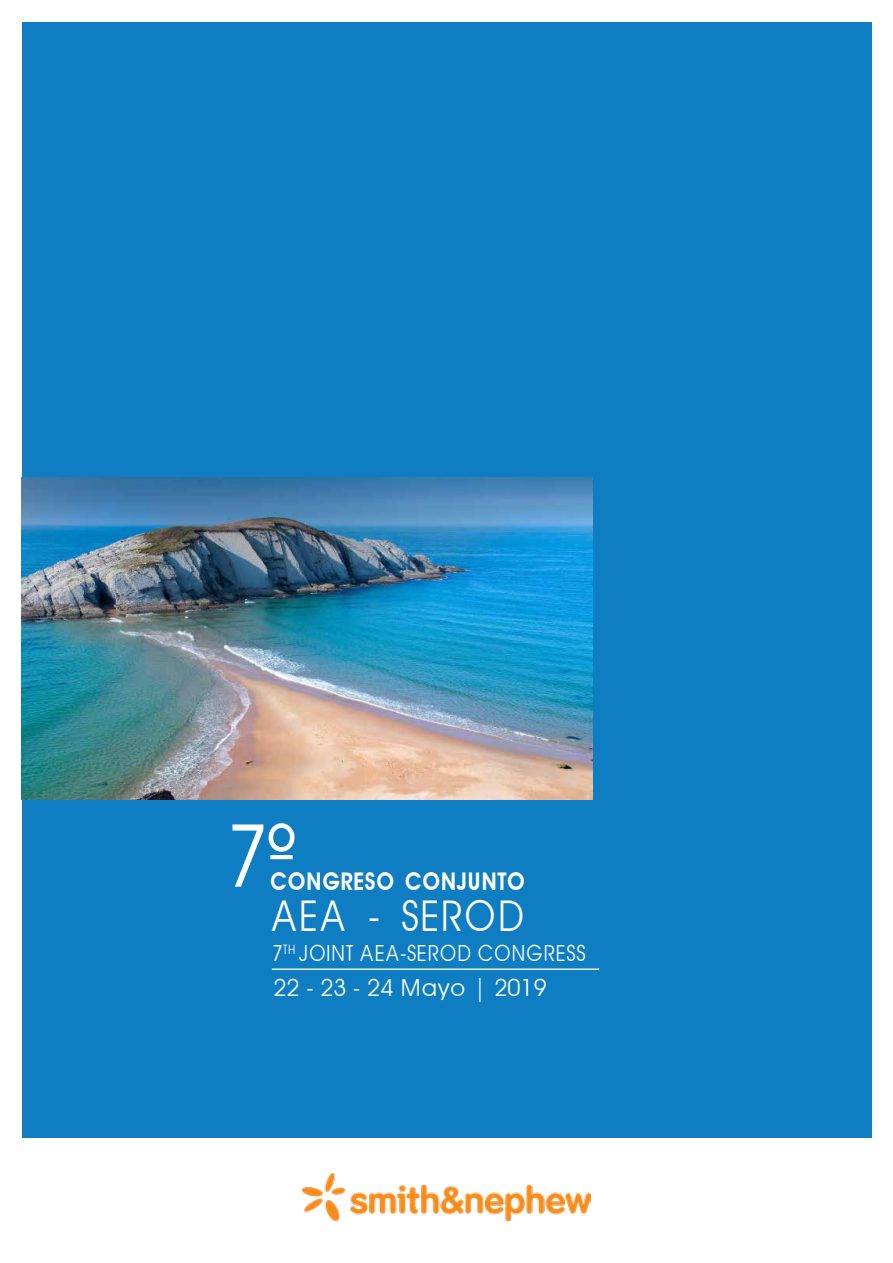
<style>
.page{position:relative;width:893px;height:1263px;background:#fff}
.page>*{position:absolute;margin:0;border:0;box-sizing:border-box;transform-origin:0 0}
.t1{font:87.45px "Avant Garde";color:#fff;scale:.9 1}
.t2{font:42.45px "Avant Garde";color:#fff;scale:.9 1}
.t3{font:600 24.3px "Avant Garde";color:#fff;scale:.9 1}
.t4{font:23.55px "Avant Garde";color:#fff}
.t5{font:22.2px "Avant Garde";color:#fff;scale:.9 1}
</style>
<div class="page">
<div style="left:22px;top:22px;width:849px;height:1115px;background:#0e7dc2"></div>
<img style="left:22px;top:477px;width:570px;height:323px">
<hr style="left:272px;top:968px;width:327px;height:2px;background:#fff">
<img style="left:302px;top:1173px;width:289px;height:48px">
<h1 class="t1" style="left:225px;top:802px;width:80px">7º</h1>
<p class="t3" style="left:270px;top:867px;width:285px">CONGRESO CONJUNTO</p>
<h2 class="t2" style="left:270px;top:890px;width:285px">AEA - SEROD</h2>
<p class="t5" style="left:272px;top:940px;width:351px">7<sup>TH</sup> JOINT AEA-SEROD CONGRESS</p>
<p class="t4" style="left:273px;top:974px;width:275px">22 - 23 - 24 Mayo | 2019</p>
</div>
